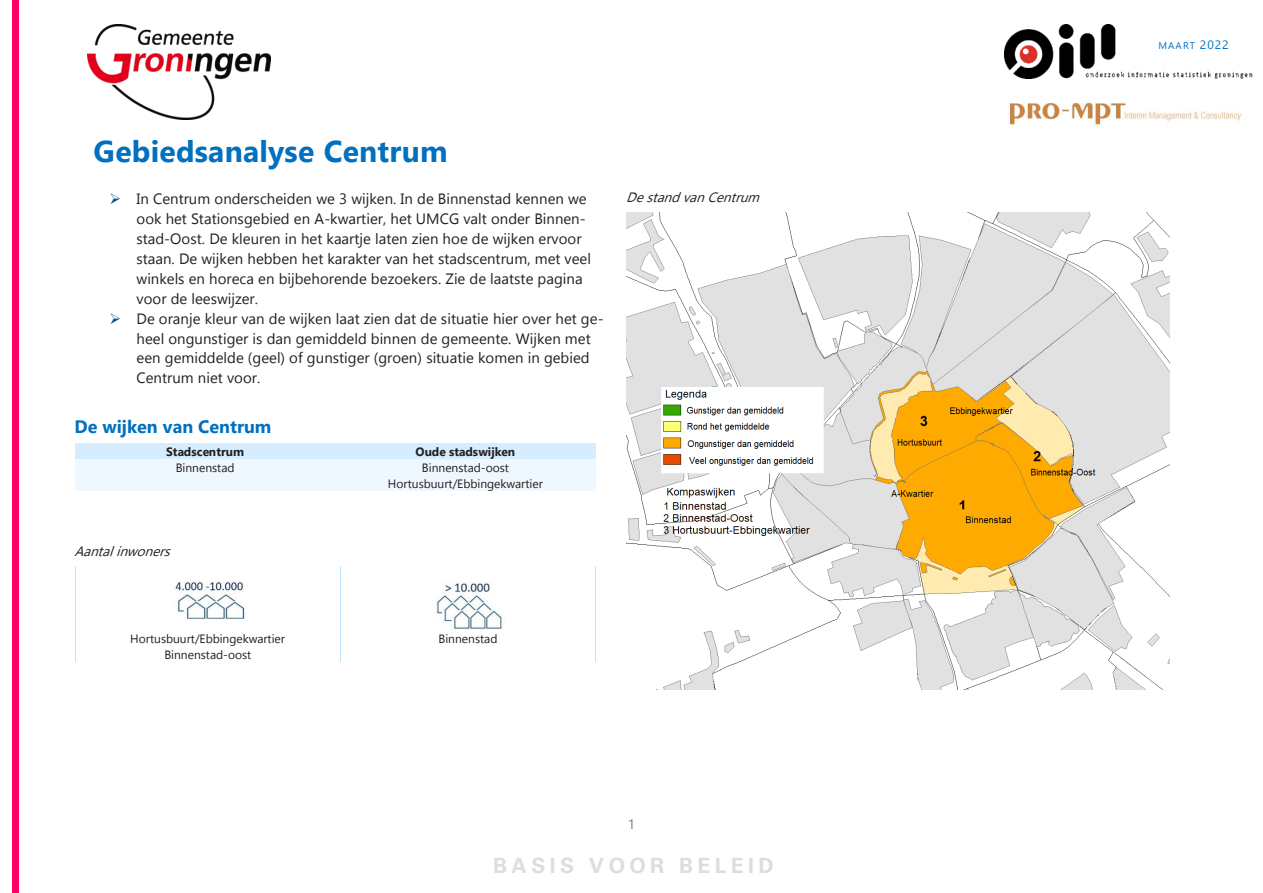
<style>
.page{position:relative;width:1263px;height:893px;background:#fff}
.page>*{position:absolute;margin:0;border:0;box-sizing:border-box;transform-origin:0 0}
.t1{font:700 30px "Gadugi";letter-spacing:.01em;color:#0070c0}
.t2{font:21px "Univers";letter-spacing:.21em;color:#dcdddf}
.t3{font:700 18px "Gadugi";color:#0070c0}
.t4{font:15px/20px "Gadugi";color:#231f20}
.t5{font:italic 13.5px "Gadugi";color:#231f20}
.t6{font:13.5px "Gadugi";color:#76787b}
.t7{font:12px/15.9px "Gadugi";color:#231f20;text-align:center}
.t8{font:700 12px "Gadugi";color:#231f20}
.t9{font:9.75px "Gadugi";letter-spacing:.115em;color:#0070c0}
.s1{color:#00538f}
.s2{font-size:12px}
</style>
<div class="page">
<div style="left:13px;top:0;width:6px;height:893px;background:#ff0068"></div>
<img style="left:1007px;top:102px;width:235px;height:26px">
<img style="left:1004px;top:24px;width:249px;height:54px">
<img style="left:88px;top:25px;width:183px;height:94px">
<div style="left:75px;top:443px;width:260px;height:16px;background:#d5edff"></div>
<div style="left:335px;top:443px;width:260px;height:16px;background:#d5edff"></div>
<div style="left:75px;top:459px;width:260px;height:32px;background:#eff7ff"></div>
<div style="left:335px;top:459px;width:260px;height:32px;background:#eff7ff"></div>
<hr style="left:75px;top:567px;width:1px;height:63px;background:#bfe4ff">
<hr style="left:340px;top:567px;width:1px;height:63px;background:#bfe4ff">
<hr style="left:595px;top:567px;width:1px;height:63px;background:#bfe4ff">
<hr style="left:75px;top:630px;width:1px;height:32px;background:#bfe4ff">
<hr style="left:340px;top:630px;width:1px;height:32px;background:#bfe4ff">
<hr style="left:595px;top:630px;width:1px;height:32px;background:#bfe4ff">
<img style="left:175px;top:582px;width:70px;height:38px">
<img style="left:434px;top:582px;width:71px;height:48px">
<img style="left:626px;top:213px;width:543px;height:476px">
<p class="t1" style="left:94px;top:133px;width:356px">Gebiedsanalyse Centrum</p>
<p class="t4" style="left:137px;top:188px;width:456px;text-indent:-27px"><span class="s1">➢</span> In Centrum onderscheiden we 3 wijken. In de Binnenstad kennen we ook het Stationsgebied en A-kwartier, het UMCG valt onder Binnen&shy;stad-Oost. De kleuren in het kaartje laten zien hoe de wijken ervoor staan. De wijken hebben het karakter van het stadscentrum, met veel winkels en horeca en bijbehorende bezoekers. Zie de laatste pagina voor de leeswijzer.</p>
<p class="t4" style="left:137px;top:308px;width:468px;text-indent:-27px"><span class="s1">➢</span> De oranje kleur van de wijken laat zien dat de situatie hier over het ge&shy;heel ongunstiger is dan gemiddeld binnen de gemeente. Wijken met een gemiddelde (geel) of gunstiger (groen) situatie komen in gebied Centrum niet voor.</p>
<p class="t3" style="left:74px;top:416px;width:198px">De wijken van Centrum</p>
<p class="t8" style="left:166px;top:445px;width:79px">Stadscentrum</p>
<p class="t8" style="left:415px;top:445px;width:101px">Oude stadswijken</p>
<p class="t7" style="left:176px;top:460px;width:60px">Binnenstad</p>
<p class="t7" style="left:388px;top:460px;width:156px">Binnenstad-oost<br>Hortusbuurt/Ebbingekwartier</p>
<p class="t5" style="left:74px;top:543px;width:102px">Aantalinwoners</p>
<p class="t5" style="left:626px;top:189px;width:140px">DestandvanCentrum</p>
<p class="t7" style="left:130px;top:630px;width:156px">Hortusbuurt/Ebbingekwartier<br>Binnenstad-oost</p>
<p class="t7" style="left:439px;top:630px;width:60px">Binnenstad</p>
<p class="t6" style="left:628px;top:816px;width:9px">1</p>
<p class="t2" style="left:493px;top:853px;width:282px">BASIS VOOR BELEID</p>
<p class="t9" style="left:1158px;top:40px;width:72px">MAART <span class="s2">2022</span></p>
</div>
